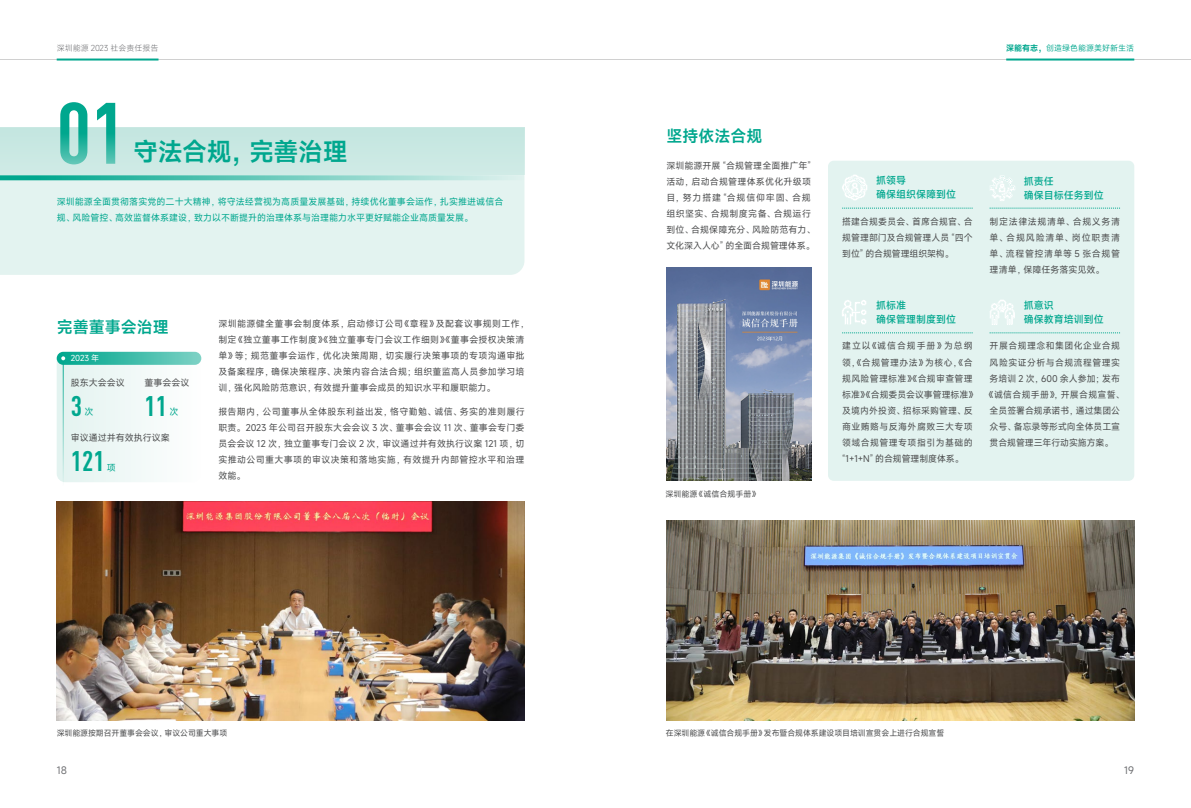
<style>
.page{position:relative;width:1191px;height:808px;background:#fff}
.page>*{position:absolute;margin:0;border:0;box-sizing:border-box;transform-origin:0 0}
.t1{font:700 85.5px "DIN Cond";color:#00a78e}
.t2{font:700 28px "DIN Cond";color:#00a78e}
.t3{font:600 25px "Mi Sans";letter-spacing:-.02em;color:#00a78e}
.t4{font:600 16px "Mi Sans";color:#00a78e}
.t5{font:500 10px/14px "Mi Sans";color:#00a78e}
.t6{font:10px "Mi Sans";color:#6c6d70}
.t7{font:9px/16px "Mi Sans";letter-spacing:.025em;color:#4b4c4d;text-align:justify}
.t8{font:9px/16px "Mi Sans";letter-spacing:.05em;color:#4b4c4d}
.t9{font:9px/16px "Mi Sans";letter-spacing:.01em;color:#00a78e}
.t10{font:9px/16px "Mi Sans";letter-spacing:.005em;color:#4b4c4d}
.t11{font:9px "Mi Sans";letter-spacing:-.01em;color:#4b4c4d}
.t12{font:9px "Mi Sans";color:#4b4c4d}
.t13{font:8px "Mi Sans";letter-spacing:-.01em;color:#4b4c4d}
.t14{font:8px "Mi Sans";color:#00a78e}
.t15{font:300 8px "Mi Sans";color:#6c6d70}
.t16{font:8px "Mi Sans";color:#fff}
.s1{font-weight:600}
</style>
<div class="page">
<hr style="left:0;top:59px;width:1191px;height:1px;background:#4b4c4d">
<hr style="left:57px;top:59px;width:101px;height:2px;background:#00a78e">
<hr style="left:1006px;top:59px;width:128px;height:2px;background:#00a78e">
<div style="left:0;top:180px;width:524px;height:95px;background:#e3f3f0"></div>
<div style="left:828px;top:161px;width:306px;height:320px;background:#e3f3f0;border-radius:6px"></div>
<div style="left:57px;top:352px;width:144px;height:130px;background:linear-gradient(to right,#e2f2f0,#fefefe);border-radius:9px"></div>
<div style="left:0;top:128px;width:524px;height:47px;background:#c9e8e3"></div>
<svg style="left:0;top:175px;width:524px;height:5px;background:#6fccbd"></svg>
<img style="left:57px;top:502px;width:467px;height:219px">
<img style="left:666px;top:268px;width:145px;height:213px">
<img style="left:666px;top:520px;width:468px;height:201px">
<svg style="left:989px;top:208px;width:131px;height:1px"></svg>
<svg style="left:842px;top:333px;width:130px;height:1px"></svg>
<svg style="left:57px;top:352px;width:144px;height:13px;background:#3fbca9"></svg>
<hr style="left:63px;top:356px;width:1px;height:130px;background:#00a78e">
<svg style="left:61px;top:356px;width:4px;height:4px"></svg>
<svg style="left:842px;top:208px;width:130px;height:1px"></svg>
<svg style="left:842px;top:175px;width:25px;height:25px"></svg>
<svg style="left:842px;top:300px;width:24px;height:24px"></svg>
<svg style="left:990px;top:175px;width:25px;height:26px"></svg>
<svg style="left:989px;top:333px;width:131px;height:1px"></svg>
<svg style="left:990px;top:300px;width:24px;height:25px"></svg>
<p class="t15" style="left:57px;top:43px;width:103px">深圳能源 2023 社会责任报告</p>
<p class="t14" style="left:1006px;top:43px;width:129px"><span class="s1">深能有志，</span>创造绿色能源美好新生活</p>
<h1 class="t1" style="left:57px;top:81px;width:70px">01</h1>
<h3 class="t3" style="left:133px;top:135px;width:216px">守法合规，完善治理</h3>
<p class="t9" style="left:57px;top:194px;width:448px">深圳能源全面贯彻落实党的二十大精神，将守法经营视为高质量发展基础，持续优化董事会运作，扎实推进诚信合规、风险管控、高效监督体系建设，致力以不断提升的治理体系与治理能力水平更好赋能企业高质量发展。</p>
<h3 class="t4" style="left:57px;top:317px;width:113px">完善董事会治理</h3>
<p class="t16" style="left:71px;top:353px;width:30px">2023 年</p>
<p class="t7" style="left:71px;top:374px;width:55px">股东大会会议</p>
<h2 class="t2" style="left:71px;top:389px;width:13px">3</h2>
<p class="t9" style="left:84px;top:404px;width:10px">次</p>
<p class="t7" style="left:145px;top:374px;width:46px">董事会会议</p>
<h2 class="t2" style="left:145px;top:389px;width:24px">11</h2>
<p class="t9" style="left:169px;top:404px;width:10px">次</p>
<p class="t12" style="left:71px;top:432px;width:100px">审议通过并有效执行议案</p>
<h2 class="t2" style="left:71px;top:444px;width:35px">121</h2>
<p class="t9" style="left:107px;top:459px;width:10px">项</p>
<p class="t7" style="left:218px;top:316px;width:312px;text-align:left">深圳能源健全董事会制度体系，启动修订公司《章程》及配套议事规则工作，制定《独立董事工作制度》《独立董事专门会议工作细则》《董事会授权决策清单》等；规范董事会运作，优化决策周期，切实履行决策事项的专项沟通审批及备案程序，确保决策程序、决策内容合法合规；组织董监高人员参加学习培训，强化风险防范意识，有效提升董事会成员的知识水平和履职能力。</p>
<p class="t7" style="left:218px;top:404px;width:308px">报告期内，公司董事从全体股东利益出发，恪守勤勉、诚信、务实的准则履行职责。2023 年公司召开股东大会会议 3 次、董事会会议 11 次、董事会专门委员会会议 12 次，独立董事专门会议 2 次，审议通过并有效执行议案 121 项，切实推动公司重大事项的审议决策和落地实施，有效提升内部管控水平和治理效能。</p>
<p class="t13" style="left:57px;top:728px;width:172px">深圳能源按期召开董事会会议，审议公司重大事项</p>
<h3 class="t4" style="left:666px;top:125px;width:97px">坚持依法合规</h3>
<p class="t10" style="left:666px;top:157px;width:151px">深圳能源开展 “合规管理全面推广年”活动，启动合规管理体系优化升级项目，努力搭建 “合规信仰牢固、合规组织坚实、合规制度完备、合规运行到位、合规保障充分、风险防范有力、文化深入人心” 的全面合规管理体系。</p>
<p class="t13" style="left:665px;top:488px;width:95px">深圳能源《诚信合规手册》</p>
<p class="t5" style="left:876px;top:174px;width:81px">抓领导<br>确保组织保障到位</p>
<p class="t7" style="left:842px;top:213px;width:132px">搭建合规委员会、首席合规官、合规管理部门及合规管理人员 “四个到位” 的合规管理组织架构。</p>
<p class="t5" style="left:876px;top:298px;width:81px">抓标准<br>确保管理制度到位</p>
<p class="t8" style="left:842px;top:338px;width:136px">建立以《诚信合规手册》为总纲领，《合规管理办法》为核心，《合规风险管理标准》《合规审查管理标准》《合规委员会议事管理标准》及境内外投资、招标采购管理、反商业贿赂与反海外腐败三大专项领域合规管理专项指引为基础的“1+1+N” 的合规管理制度体系。</p>
<p class="t5" style="left:1023px;top:174px;width:81px">抓责任<br>确保目标任务到位</p>
<p class="t7" style="left:989px;top:214px;width:132px">制定法律法规清单、合规义务清单、合规风险清单、岗位职责清单、流程管控清单等 5 张合规管理清单，保障任务落实见效。</p>
<p class="t5" style="left:1023px;top:298px;width:81px">抓意识<br>确保教育培训到位</p>
<p class="t8" style="left:989px;top:338px;width:132px">开展合规理念和集团化企业合规</p>
<p class="t8" style="left:989px;top:354px;width:132px">风险实证分析与合规流程管理实</p>
<p class="t12" style="left:989px;top:372px;width:132px">务培训 2 次，600 余人参加；发布</p>
<p class="t7" style="left:985px;top:386px;width:141px">《诚信合规手册》，开展合规宣誓、</p>
<p class="t11" style="left:989px;top:404px;width:132px">全员签署合规承诺书，通过集团公</p>
<p class="t11" style="left:989px;top:420px;width:132px">众号、备忘录等形式向全体员工宣</p>
<p class="t11" style="left:989px;top:436px;width:125px">贯合规管理三年行动实施方案。</p>
<p class="t13" style="left:666px;top:728px;width:280px">在深圳能源《诚信合规手册》发布暨合规体系建设项目培训宣贯会上进行合规宣誓</p>
<p class="t6" style="left:57px;top:764px;width:12px">18</p>
<p class="t6" style="left:1124px;top:764px;width:12px">19</p>
</div>
